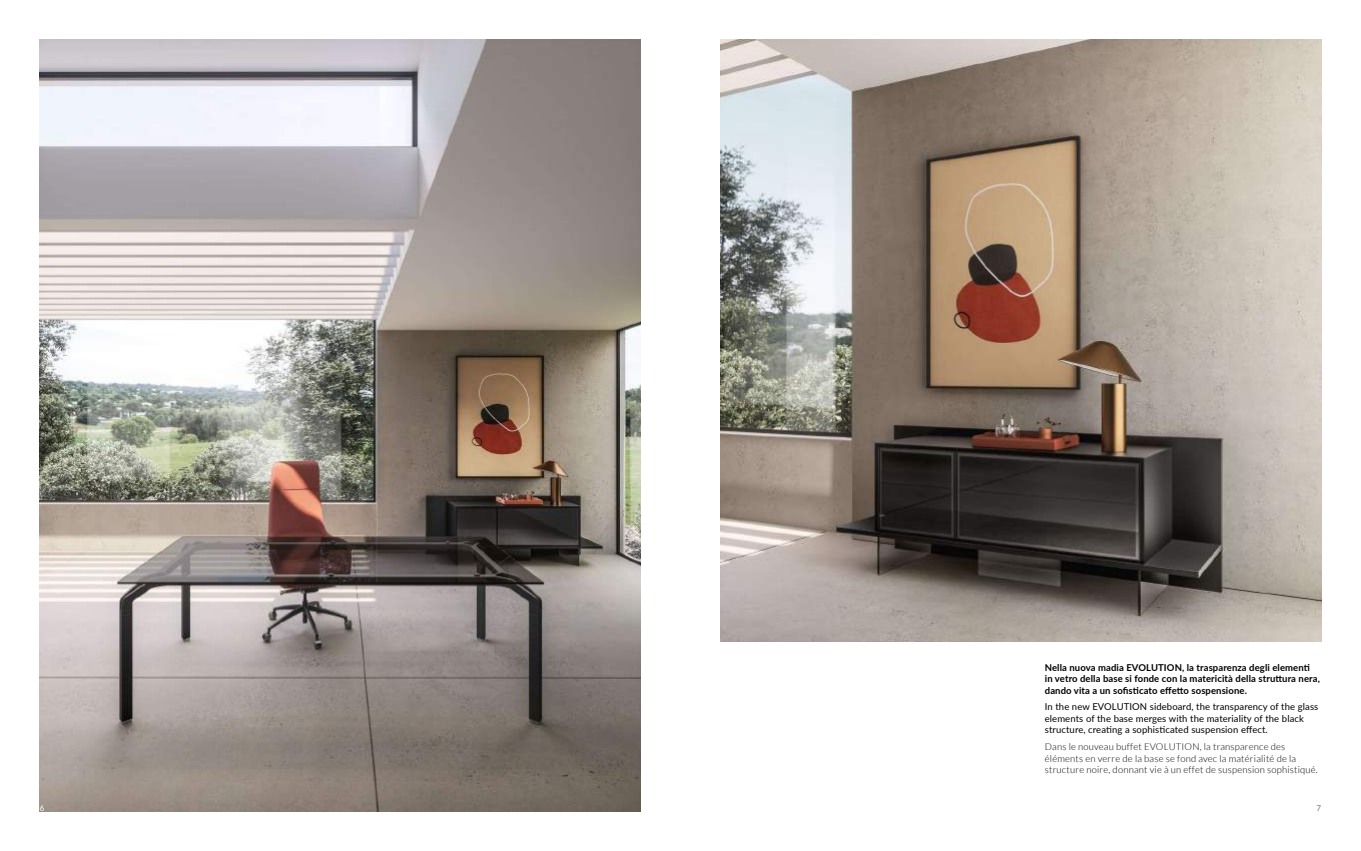
<style>
.page{position:relative;width:1361px;height:851px;background:#fff}
.page>*{position:absolute;margin:0;border:0;box-sizing:border-box;transform-origin:0 0}
.t1{font:300 9.5px/11.4px "Lato";letter-spacing:.02em;color:#000}
.t2{font:9.5px/11.4px "Lato";letter-spacing:.01em;color:#000}
.t3{font:700 9.5px/11.4px "Lato";letter-spacing:.01em;color:#000}
.t4{font:8px "Lato";color:#fff}
.t5{font:8px "Lato";color:#6f6f6e}
</style>
<div class="page">
<img style="left:720px;top:40px;width:601px;height:601px">
<img style="left:40px;top:40px;width:601px;height:771px">
<p class="t3" style="left:1045px;top:661px;width:276px">Nella nuova madia EVOLUTION, la trasparenza degli elementi in vetro della base si fonde con la matericità della struttura nera, dando vita a un sofisticato effetto sospensione.</p>
<p class="t2" style="left:1045px;top:700px;width:275px">In the new EVOLUTION sideboard, the transparency of the glass elements of the base merges with the materiality of the black structure, creating a sophisticated suspension effect.</p>
<p class="t1" style="left:1045px;top:741px;width:274px">Dans le nouveau buffet EVOLUTION, la transparence des éléments en verre de la base se fond avec la matérialité de la structure noire, donnant vie à un effet de suspension sophistiqué.</p>
<p class="t4" style="left:40px;top:802px;width:6px">6</p>
<p class="t5" style="left:1316px;top:802px;width:6px">7</p>
</div>
